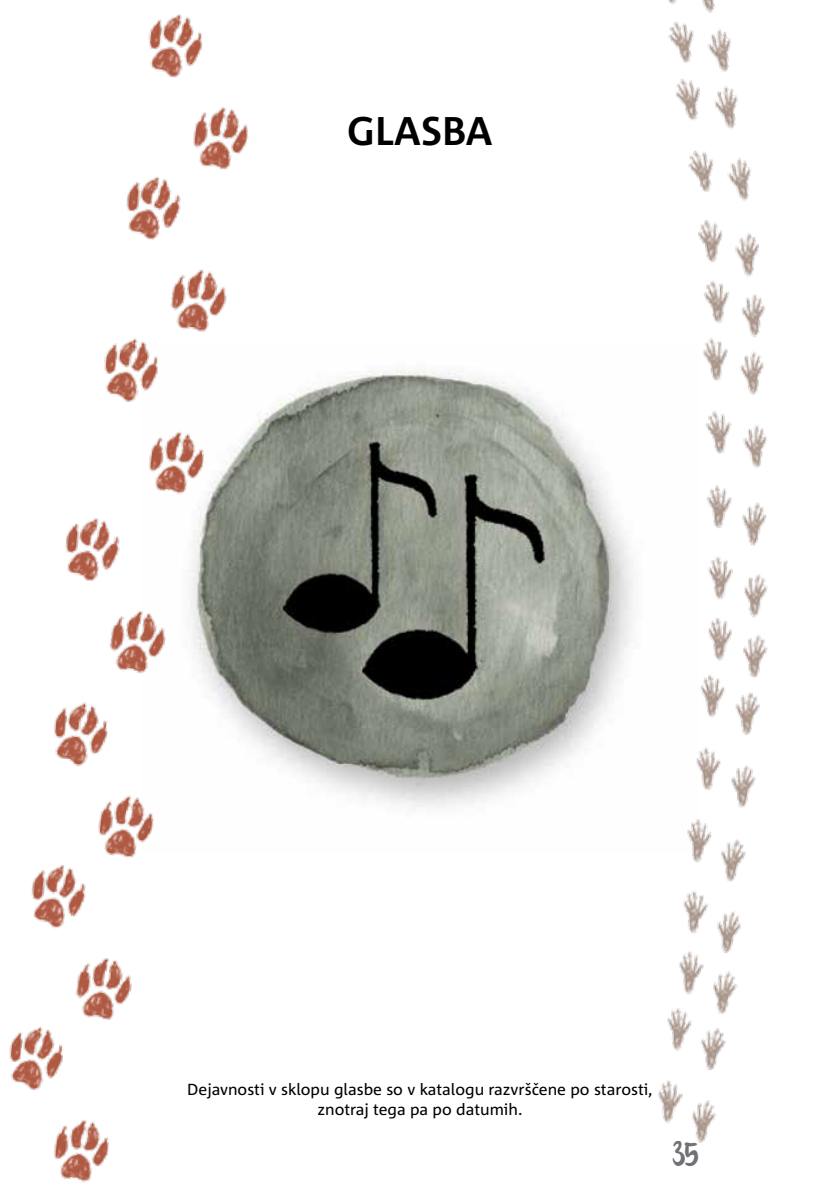
<style>
.page{position:relative;width:840px;height:1191px;background:#fff}
.page>*{position:absolute;margin:0;border:0;box-sizing:border-box;transform-origin:0 0}
.t1{font:700 40px "Corpid C1 s";color:#000}
.t2{font:36px "olivier";color:#717275;scale:.75 1}
.t3{font:16px/20.2px "Corpid C1 s";color:#000;text-align:center}
</style>
<div class="page">
<img style="left:9px;top:518px;width:133px;height:664px">
<img style="left:104px;top:14px;width:145px;height:388px">
<img style="left:658px;top:819px;width:88px;height:324px">
<img style="left:697px;top:485px;width:71px;height:323px">
<img style="left:698px;top:232px;width:69px;height:236px">
<img style="left:668px;top:0;width:83px;height:232px">
<img style="left:142px;top:342px;width:555px;height:510px">
<h1 class="t1" style="left:347px;top:106px;width:147px">GLASBA</h1>
<p class="t3" style="left:187px;top:1078px;width:466px">Dejavnosti v sklopu glasbe so v katalogu razvrščene po starosti, znotraj tega pa po datumih.</p>
<h2 class="t2" style="left:672px;top:1134px;width:37px">35</h2>
</div>
